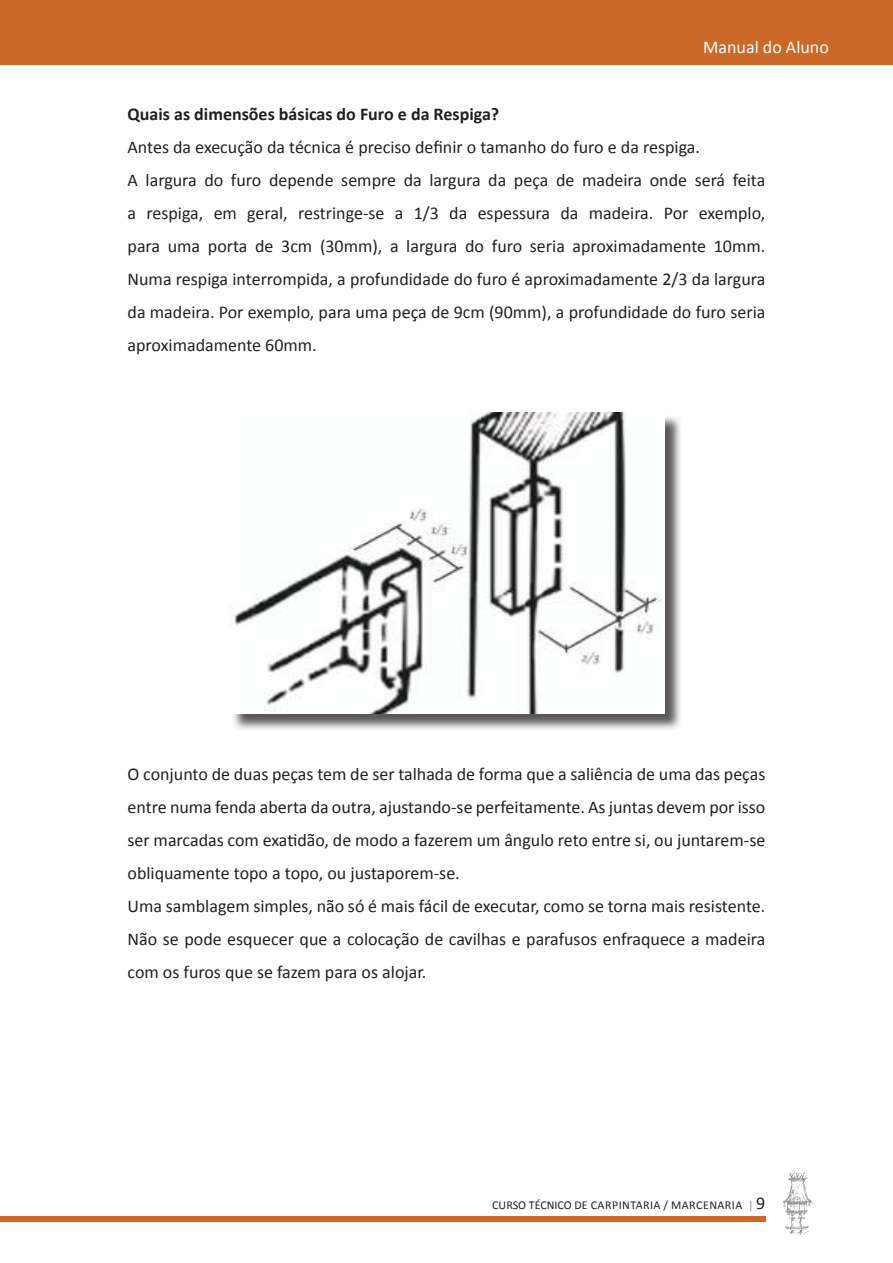
<style>
.page{position:relative;width:893px;height:1263px;background:#fff}
.page>*{position:absolute;margin:0;border:0;box-sizing:border-box;transform-origin:0 0}
.t1{font:18px/33px "Calibri";color:#241f1f}
.t2{font:700 18px "Calibri";color:#241f1f}
.t3{font:18px "Calibri";color:#fff}
.t4{font:12px "Calibri";color:#241f1f}
.s1{color:#919193}
.s2{font-size:18px}
</style>
<div class="page">
<div style="left:0;top:1216px;width:765px;height:5px;background:#cc6929"></div>
<div style="left:0;top:0;width:893px;height:64px;background:#cc6929"></div>
<svg style="left:783px;top:1171px;width:30px;height:64px"></svg>
<div style="left:231px;top:415px;width:452px;height:317px;background:#241f1f;opacity:.75"></div>
<img style="left:231px;top:412px;width:433px;height:301px">
<p class="t3" style="left:703px;top:35px;width:127px">Manual do Aluno</p>
<p class="t2" style="left:128px;top:102px;width:373px">Quais as dimensões básicas do Furo e da Respiga?</p>
<p class="t1" style="left:128px;top:130px;width:639px">Antes da execução da técnica é preciso definir o tamanho do furo e da respiga.<br>A largura do furo depende sempre da largura da peça de madeira onde será feita a respiga, em geral, restringe-se a 1/3 da espessura da madeira. Por exemplo, para uma porta de 3cm (30mm), a largura do furo seria aproximadamente 10mm.<br>Numa respiga interrompida, a profundidade do furo é aproximadamente 2/3 da largura da madeira. Por exemplo, para uma peça de 9cm (90mm), a profundidade do furo seria aproximadamente 60mm.</p>
<p class="t1" style="left:128px;top:757px;width:639px">O conjunto de duas peças tem de ser talhada de forma que a saliência de uma das peças entre numa fenda aberta da outra, ajustando-se perfeitamente. As juntas devem por isso ser marcadas com exatidão, de modo a fazerem um ângulo reto entre si, ou juntarem-se obliquamente topo a topo, ou justaporem-se.<br>Uma samblagem simples, não só é mais fácil de executar, como se torna mais resistente.<br>Não se pode esquecer que a colocação de cavilhas e parafusos enfraquece a madeira com os furos que se fazem para os alojar.</p>
<p class="t4" style="left:492px;top:1197px;width:205px">CURSO TÉCNICO DE Car pintaria / Marcen</p>
<p class="t4" style="left:718px;top:1197px;width:49px">aria <span class="s1">|</span><span class="s2">9</span></p>
</div>
